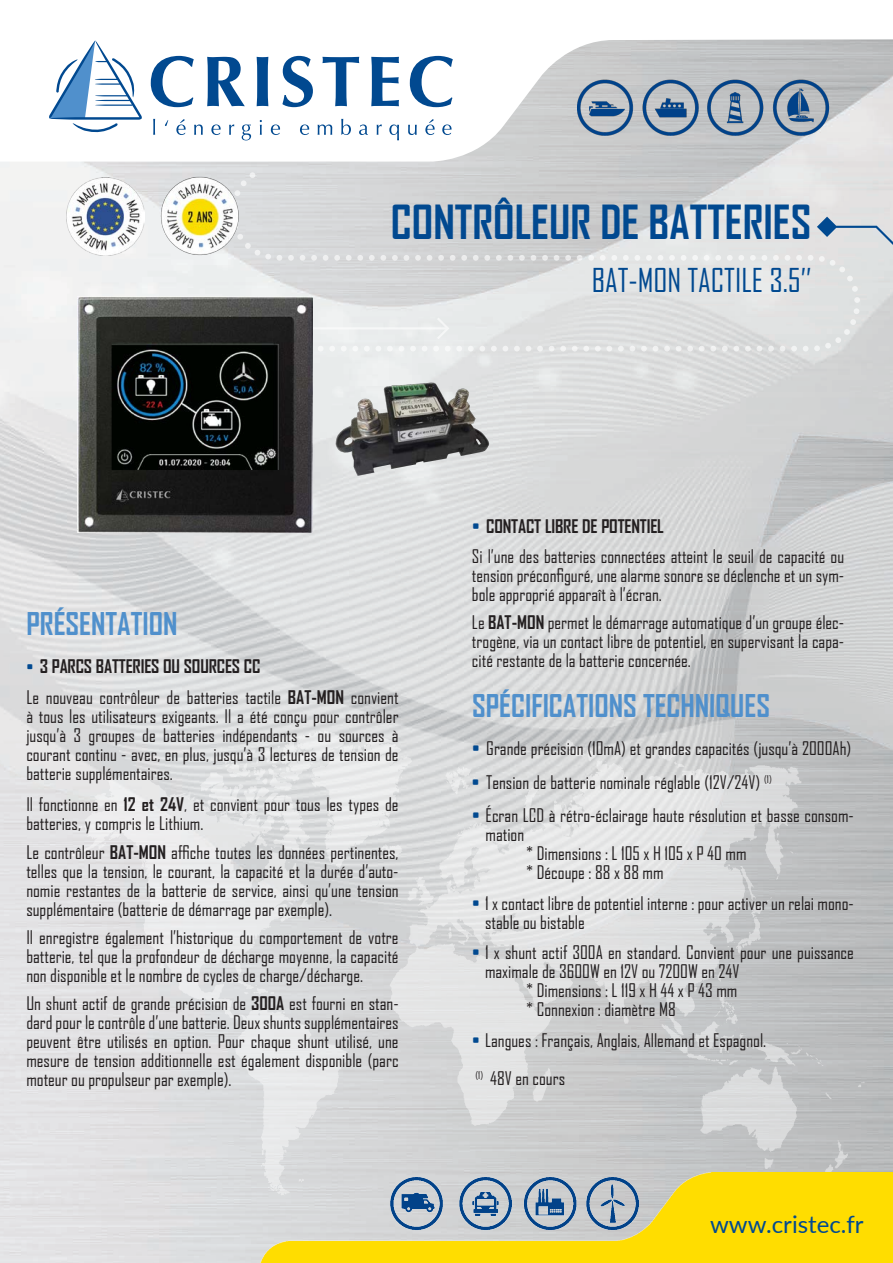
<style>
.page{position:relative;width:893px;height:1263px;background:#fff}
.page>*{position:absolute;margin:0;border:0;box-sizing:border-box;transform-origin:0 0}
.t1{font:700 45px "Agency FB";color:#014990}
.t2{font:31.5px "Agency FB";color:#014990}
.t3{font:700 30px "Agency FB";color:#5090cc}
.t4{font:24px "Lato";color:#014990}
.t5{font:18px/18.9px "Agency FB";color:#231f20}
.s1{font-size:16.5px;color:#014990}
.s2{font-weight:700}
.s3{color:#014990}
</style>
<div class="page">
<img style="left:0;top:162px;width:893px;height:1101px">
<img style="left:56px;top:723px;width:837px;height:493px">
<svg style="left:212px;top:172px;width:681px;height:293px;background:#d9dbdb"></svg>
<svg style="left:82px;top:39px;width:811px;height:123px"></svg>
<svg style="left:49px;top:39px;width:93px;height:94px"></svg>
<svg style="left:153px;top:119px;width:2px;height:16px"></svg>
<svg style="left:165px;top:120px;width:3px;height:6px"></svg>
<svg style="left:176px;top:119px;width:10px;height:16px"></svg>
<svg style="left:194px;top:124px;width:9px;height:11px"></svg>
<svg style="left:211px;top:124px;width:10px;height:11px"></svg>
<svg style="left:229px;top:124px;width:5px;height:11px"></svg>
<svg style="left:242px;top:124px;width:9px;height:16px"></svg>
<svg style="left:260px;top:120px;width:2px;height:15px"></svg>
<svg style="left:271px;top:124px;width:9px;height:11px"></svg>
<svg style="left:300px;top:124px;width:9px;height:11px"></svg>
<svg style="left:318px;top:124px;width:14px;height:11px"></svg>
<svg style="left:341px;top:119px;width:10px;height:16px"></svg>
<svg style="left:359px;top:124px;width:9px;height:11px"></svg>
<svg style="left:377px;top:124px;width:5px;height:11px"></svg>
<svg style="left:389px;top:124px;width:10px;height:16px"></svg>
<svg style="left:408px;top:125px;width:9px;height:10px"></svg>
<svg style="left:425px;top:119px;width:10px;height:16px"></svg>
<svg style="left:442px;top:124px;width:9px;height:11px"></svg>
<svg style="left:151px;top:56px;width:43px;height:51px"></svg>
<svg style="left:207px;top:57px;width:38px;height:49px"></svg>
<svg style="left:257px;top:57px;width:11px;height:49px"></svg>
<svg style="left:282px;top:56px;width:31px;height:51px"></svg>
<svg style="left:322px;top:57px;width:37px;height:49px"></svg>
<svg style="left:371px;top:57px;width:28px;height:49px"></svg>
<svg style="left:410px;top:56px;width:43px;height:51px"></svg>
<img style="left:78px;top:297px;width:234px;height:235px">
<img style="left:67px;top:178px;width:78px;height:77px">
<img style="left:334px;top:363px;width:159px;height:125px">
<img style="left:249px;top:1172px;width:644px;height:91px">
<img style="left:154px;top:172px;width:91px;height:85px">
<img style="left:357px;top:1174px;width:282px;height:89px">
<img style="left:578px;top:75px;width:266px;height:92px">
<h1 class="t1" style="left:391px;top:194px;width:422px">CONTRÔLEUR DE BATTERIES</h1>
<h2 class="t2" style="left:592px;top:261px;width:221px">BAT-MON TACTILE 3.5’’</h2>
<h3 class="t3" style="left:26px;top:605px;width:153px">PRÉSENTATION</h3>
<p class="t5" style="left:26px;top:651px;width:374px;line-height:30.8px"><span class="s1">•</span> <span class="s2">3 PARCS BATTERIES OU SOURCES CC<br></span>Le nouveau contrôleur de batteries tactile <span class="s2">BAT-MON</span> convient</p>
<p class="t5" style="left:26px;top:707px;width:374px;text-align:justify">à tous les utilisateurs exigeants. Il a été conçu pour contrôler jusqu’à 3 groupes de batteries indépendants - ou sources à courant continu - avec, en plus, jusqu’à 3 lectures de tension de batterie supplémentaires.</p>
<p class="t5" style="left:26px;top:794px;width:374px">Il fonctionne en <span class="s2">12 et 24V</span>, et convient pour tous les types de batteries, y compris le Lithium.</p>
<p class="t5" style="left:26px;top:843px;width:374px;text-align:justify">Le contrôleur <span class="s2">BAT-MON</span> affiche toutes les données pertinentes, telles que la tension, le courant, la capacité et la durée d’auto&shy;nomie restantes de la batterie de service, ainsi qu’une tension supplémentaire (batterie de démarrage par exemple).</p>
<p class="t5" style="left:26px;top:927px;width:374px;text-align:justify">Il enregistre également l’historique du comportement de votre batterie, tel que la profondeur de décharge moyenne, la capacité non disponible et le nombre de cycles de charge/décharge.</p>
<p class="t5" style="left:26px;top:993px;width:374px;text-align:justify">Un shunt actif de grande précision de <span class="s2">300A</span> est fourni en stan&shy;dard pour le contrôle d’une batterie. Deux shunts supplémentaires peuvent être utilisés en option. Pour chaque shunt utilisé, une mesure de tension additionnelle est également disponible (parc moteur ou propulseur par exemple).</p>
<p class="t5" style="left:472px;top:512px;width:374px;line-height:29.4px"><span class="s3">•</span> <span class="s2">CONTACT LIBRE DE POTENTIEL<br></span>Si l’une des batteries connectées atteint le seuil de capacité ou</p>
<p class="t5" style="left:472px;top:565px;width:374px">tension préconfiguré, une alarme sonore se déclenche et un sym&shy;bole approprié apparaît à l’écran.</p>
<p class="t5" style="left:472px;top:612px;width:374px;text-align:justify">Le <span class="s2">BAT-MON</span> permet le démarrage automatique d’un groupe élec&shy;trogène, via un contact libre de potentiel, en supervisant la capa&shy;cité restante de la batterie concernée.</p>
<h3 class="t3" style="left:472px;top:687px;width:300px">SPÉCIFICATIONS TECHNIQUES</h3>
<p class="t5" style="left:472px;top:739px;width:381px"><span class="s3">•</span> Grande précision (10mA) et grandes capacités (jusqu’à 2000Ah)</p>
<p class="t5" style="left:472px;top:772px;width:301px"><span class="s3">•</span> Tension de batterie nominale réglable (12V/24V) <sup>(1)</sup></p>
<p class="t5" style="left:472px;top:806px;width:383px"><span class="s3">•</span> Écran LCD à rétro-éclairage haute résolution et basse consom-</p>
<p class="t5" style="left:486px;top:825px;width:40px">mation</p>
<p class="t5" style="left:526px;top:844px;width:222px">* Dimensions : L 105 x H 105 x P 40 mm</p>
<p class="t5" style="left:526px;top:863px;width:139px">* Découpe : 88 x 88 mm</p>
<p class="t5" style="left:485px;top:893px;width:370px;text-indent:-13px"><span class="s3">•</span> 1 x contact libre de potentiel interne : pour activer un relai mono&shy;stable ou bistable</p>
<p class="t5" style="left:472px;top:943px;width:383px"><span class="s3">•</span> 1 x shunt actif 300A en standard. Convient pour une puissance</p>
<p class="t5" style="left:485px;top:962px;width:256px">maximale de 3600W en 12V ou 7200W en 24V</p>
<p class="t5" style="left:526px;top:981px;width:213px">* Dimensions : L 119 x H 44 x P 43 mm</p>
<p class="t5" style="left:526px;top:1000px;width:151px">* Connexion : diamètre M8</p>
<p class="t5" style="left:472px;top:1021px;width:296px;line-height:38px"><span class="s3">•</span> Langues : Français, Anglais, Allemand et Espagnol. <sup>(1)</sup> 48V en cours</p>
<h3 class="t4" style="left:710px;top:1207px;width:155px">www.cristec.fr</h3>
</div>
